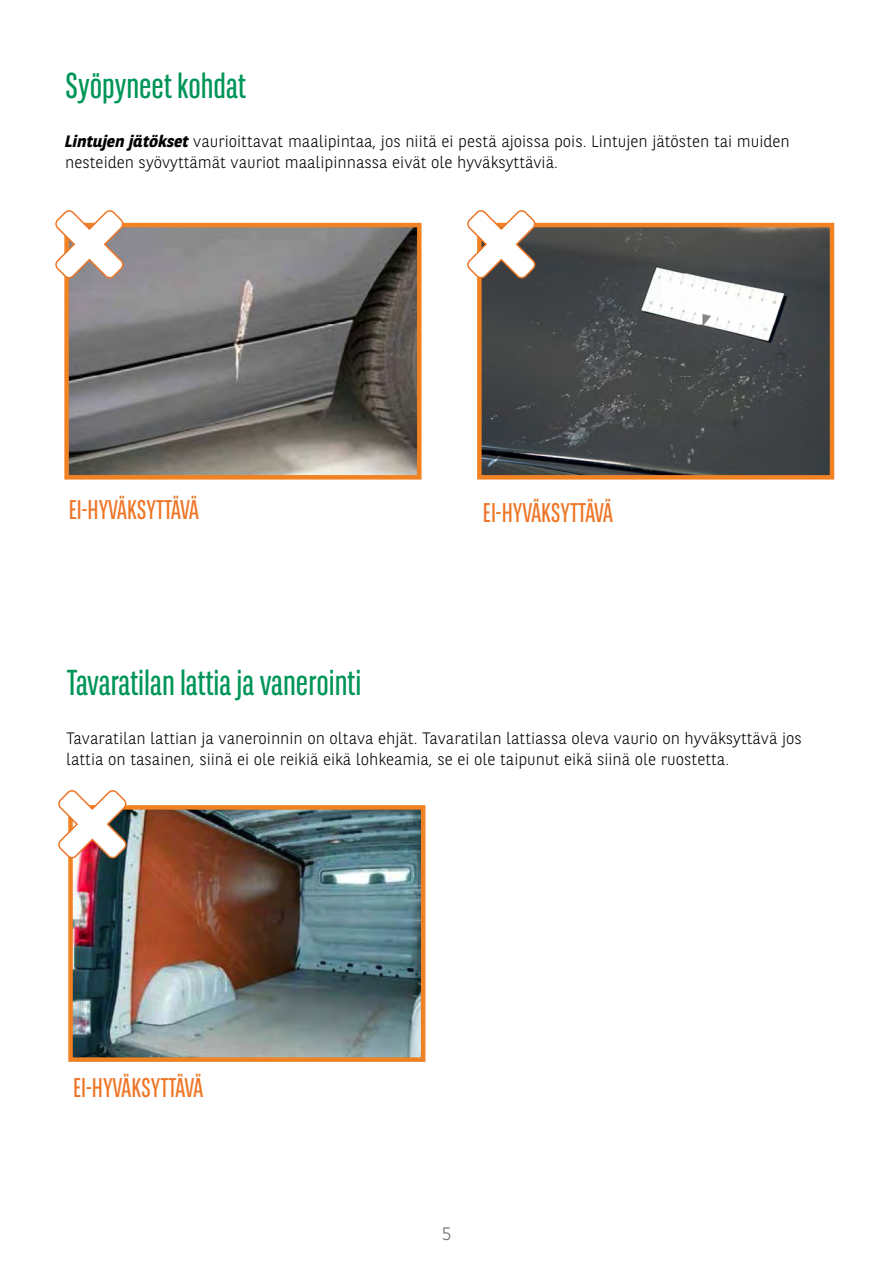
<style>
.page{position:relative;width:893px;height:1263px;background:#fff}
.page>*{position:absolute;margin:0;border:0;box-sizing:border-box;transform-origin:0 0}
.t1{font:36px "BNPP Sans Condensed";color:#009558}
.t2{font:27px "BNPP Sans Condensed";color:#ee7526}
.t3{font:300 18px "BNPP Sans";color:#646363}
.t4{font:300 16.5px/20.4px "BNPP Sans";color:#000}
.s1{font-weight:700;font-style:italic}
</style>
<div class="page">
<img style="left:69px;top:228px;width:348px;height:247px">
<div style="left:64px;top:223px;width:358px;height:257px;border:4px solid #f08223"></div>
<img style="left:482px;top:228px;width:347px;height:247px">
<div style="left:477px;top:223px;width:357px;height:257px;border:4px solid #f08223"></div>
<svg style="left:467px;top:210px;width:69px;height:69px"></svg>
<svg style="left:55px;top:210px;width:69px;height:69px"></svg>
<img style="left:73px;top:810px;width:347px;height:247px">
<div style="left:68px;top:805px;width:357px;height:257px;border:4px solid #f08223"></div>
<svg style="left:58px;top:790px;width:69px;height:69px"></svg>
<h1 class="t1" style="left:65px;top:66px;width:182px">Syöpyneet kohdat</h1>
<p class="t4" style="left:65px;top:131px;width:726px"><span class="s1">Lintujen jätökset</span> vaurioittavat maalipintaa, jos niitä ei pestä ajoissa pois. Lintujen jätösten tai muiden nesteiden syövyttämät vauriot maalipinnassa eivät ole hyväksyttäviä.</p>
<h2 class="t2" style="left:69px;top:495px;width:132px">EI-HYVÄKSYTTÄVÄ</h2>
<h2 class="t2" style="left:483px;top:498px;width:132px">EI-HYVÄKSYTTÄVÄ</h2>
<h1 class="t1" style="left:67px;top:663px;width:296px">Tavaratilan lattia ja vanerointi</h1>
<p class="t4" style="left:66px;top:727px;width:737px;line-height:21px">Tavaratilan lattian ja vaneroinnin on oltava ehjät. Tavaratilan lattiassa oleva vaurio on hyväksyttävä jos lattia on tasainen, siinä ei ole reikiä eikä lohkeamia, se ei ole taipunut eikä siinä ole ruostetta.</p>
<h2 class="t2" style="left:73px;top:1073px;width:132px">EI-HYVÄKSYTTÄVÄ</h2>
<p class="t3" style="left:442px;top:1222px;width:11px">5</p>
</div>
